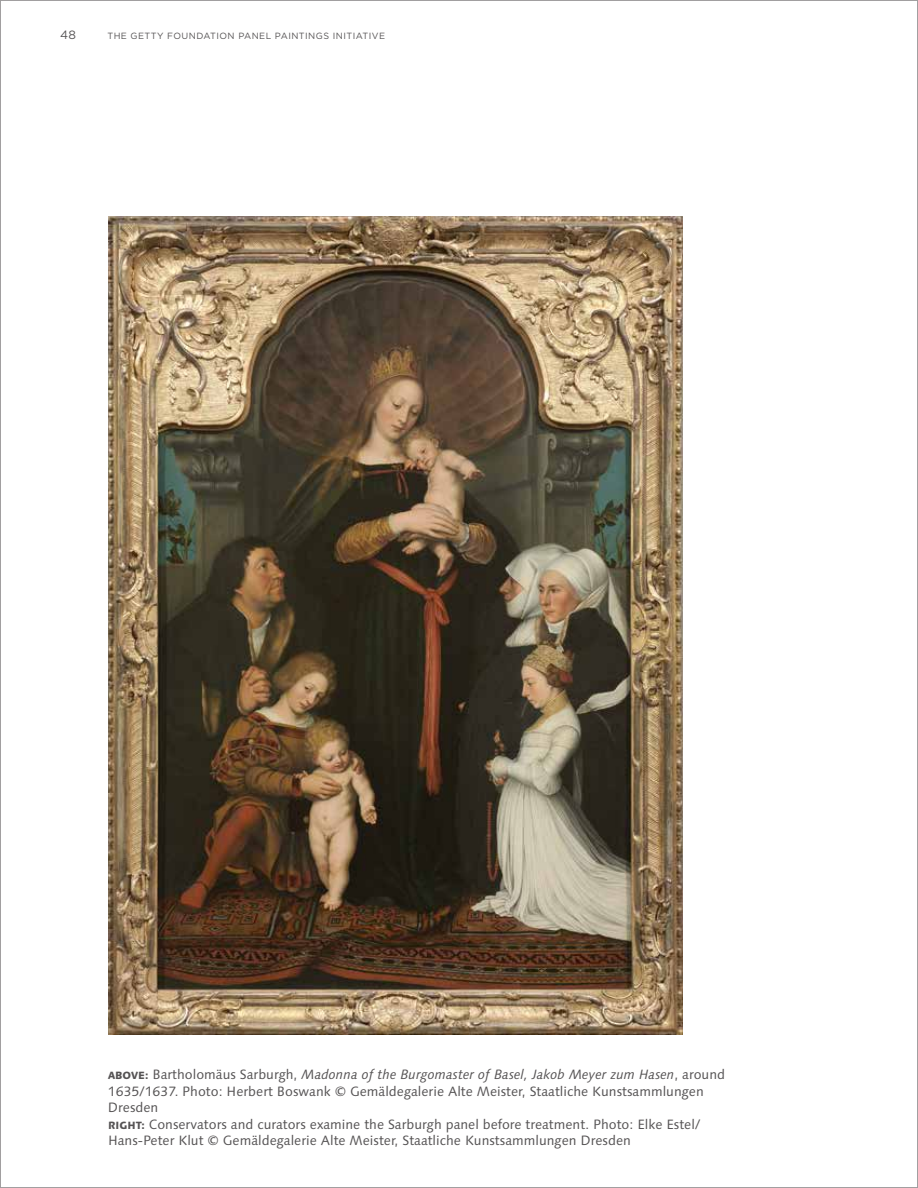
<style>
.page{position:relative;width:918px;height:1188px;background:#fff}
.page>*{position:absolute;margin:0;border:0;box-sizing:border-box;transform-origin:0 0}
.t1{font:13.5px/16.5px "Linotype Syntax";color:#555354}
.t2{font:12px "Gotham";color:#555354}
.t3{font:9px "Gotham";letter-spacing:.05em;color:#555354}
.s1{font-weight:800;font-size:10.5px}
.s2{font-style:italic}
</style>
<div class="page">
<img style="left:108px;top:216px;width:574px;height:819px">
<p class="t2" style="left:60px;top:27px;width:17px">48</p>
<p class="t3" style="left:107px;top:30px;width:279px">THE GETTY FOUNDATION PANEL PAINTINGS INITIATIVE</p>
<p class="t1" style="left:108px;top:1066px;width:619px"><span class="s1">ABOVE:</span> Bartholomäus Sarburgh, <span class="s2">Madonna of the Burgomaster of Basel, Jakob Meyer zum Hasen</span>, around 1635/1637. Photo: Herbert Boswank © Gemäldegalerie Alte Meister, Staatliche Kunstsammlungen Dresden<br><span class="s1">RIGHT:</span> Conservators and curators examine the Sarburgh panel before treatment. Photo: Elke Estel/ Hans-Peter Klut © Gemäldegalerie Alte Meister, Staatliche Kunstsammlungen Dresden</p>
</div>
